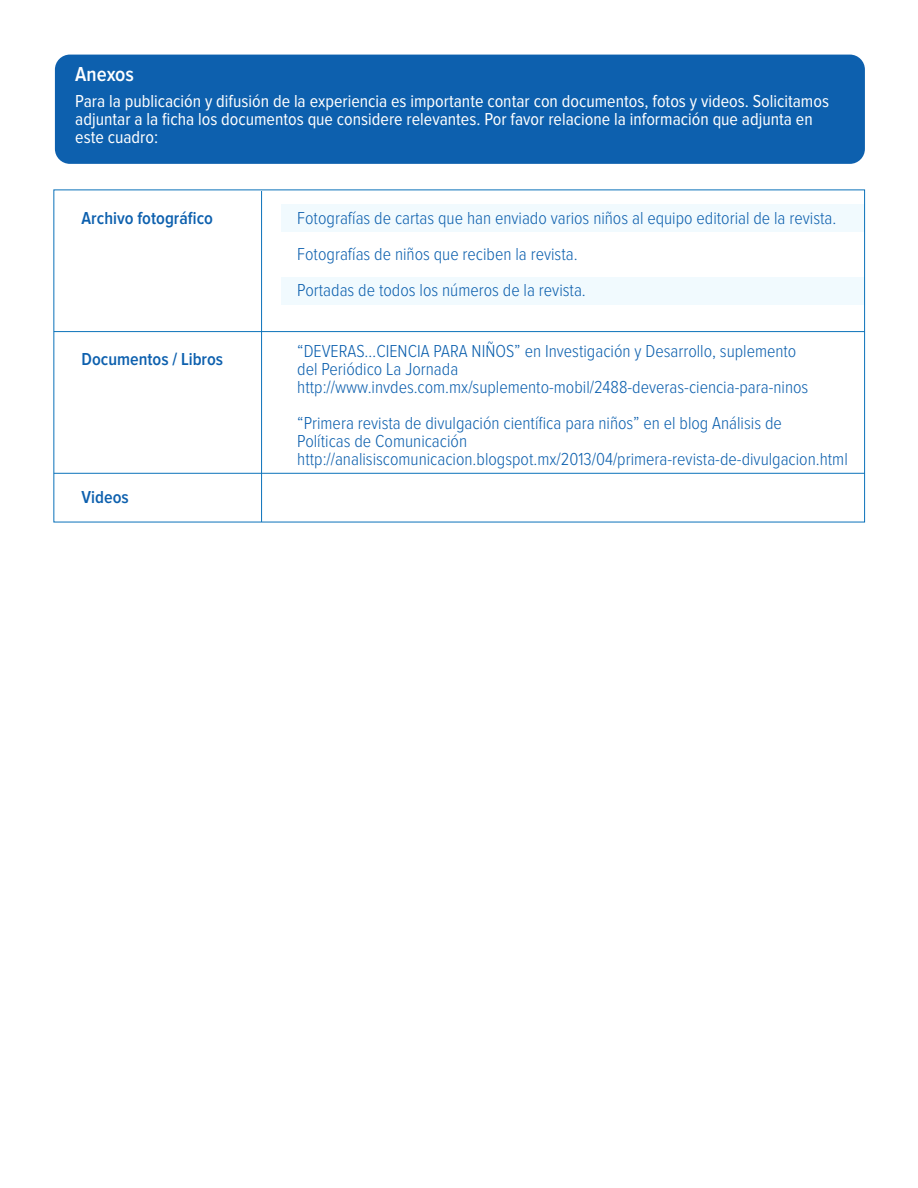
<style>
.page{position:relative;width:918px;height:1188px;background:#fff}
.page>*{position:absolute;margin:0;border:0;box-sizing:border-box;transform-origin:0 0}
.t1{font:600 21px "Proxima Nova Cond";color:#fff}
.t2{font:300 18px/18px "Proxima Nova Cond";color:#0d60ae}
.t3{font:18px/18px "Proxima Nova Cond";color:#fff}
.t4{font:600 18px "Proxima Nova Cond";color:#0d60ae}
</style>
<div class="page">
<div style="left:281px;top:204px;width:583px;height:27px;background:#f1fafe"></div>
<div style="left:281px;top:277px;width:583px;height:27px;background:#f1fafe"></div>
<div style="left:55px;top:55px;width:810px;height:109px;background:#0d60ae;border-radius:15px"></div>
<hr style="left:54px;top:331px;width:811px;height:1px;background:#0b72ba">
<hr style="left:54px;top:473px;width:811px;height:1px;background:#0b72ba">
<hr style="left:261px;top:191px;width:1px;height:331px;background:#0b72ba">
<p class="t1" style="left:75px;top:64px;width:60px">Anexos</p>
<p class="t3" style="left:75px;top:93px;width:755px">Para la publicación y difusión de la experiencia es importante contar con documentos, fotos y videos. Solicitamos adjuntar a la ficha los documentos que considere relevantes. Por favor relacione la información que adjunta en este cuadro:</p>
<p class="t4" style="left:82px;top:209px;width:133px">Archivo fotográfico</p>
<p class="t4" style="left:82px;top:351px;width:143px">Documentos / Libros</p>
<p class="t4" style="left:82px;top:489px;width:49px">Videos</p>
<p class="t2" style="left:297px;top:200px;width:541px;line-height:36px">Fotografías de cartas que han enviado varios niños al equipo editorial de la revista.<br>Fotografías de niños que reciben la revista.<br>Portadas de todos los números de la revista.</p>
<p class="t2" style="left:297px;top:343px;width:513px">“DEVERAS…CIENCIA PARA NIÑOS” en Investigación y Desarrollo, suplemento del Periódico La Jornada http://www.invdes.com.mx/suplemento-mobil/2488-deveras-ciencia-para-ninos</p>
<p class="t2" style="left:297px;top:415px;width:552px">“Primera revista de divulgación científica para niños” en el blog Análisis de<br>Políticas de Comunicación http://analisiscomunicacion.blogspot.mx/2013/04/primera-revista-de-divulgacion.html</p>
</div>
